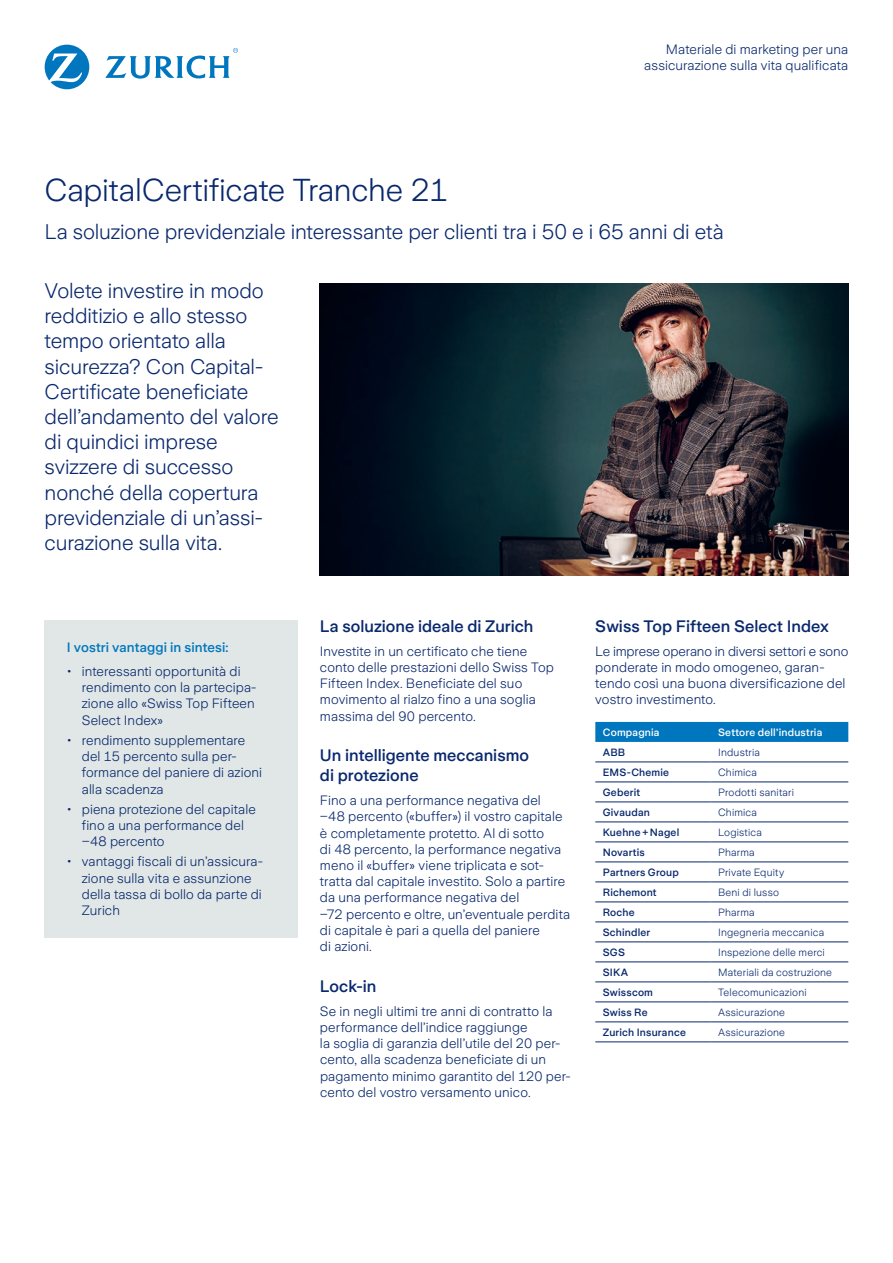
<style>
.page{position:relative;width:893px;height:1263px;background:#fff}
.page>*{position:absolute;margin:0;border:0;box-sizing:border-box;transform-origin:0 0}
.t1{font:300 31.5px "Zurich Sans";letter-spacing:-.005em;color:#09286d}
.t2{font:300 21px/25.2px "Zurich Sans";letter-spacing:-.005em;color:#09286d}
.t3{font:500 16.5px/19.8px "Zurich Sans";color:#09286d}
.t4{font:300 13.5px/16.2px "Zurich Sans";letter-spacing:.01em;color:#09286d}
.t5{font:500 13.5px "Zurich Sans";letter-spacing:.01em;color:#0076be}
.t6{font:300 10.5px "Zurich Sans";letter-spacing:.02em;color:#09286d}
.t7{font:500 10.5px "Zurich Sans";letter-spacing:.02em;color:#09286d}
.t8{font:500 10.5px "Zurich Sans";letter-spacing:.02em;color:#fff}
</style>
<div class="page">
<div style="left:595px;top:722px;width:253px;height:20px;background:#0076be"></div>
<hr style="left:595px;top:761px;width:116px;height:1px;background:#09286d">
<hr style="left:711px;top:761px;width:137px;height:1px;background:#09286d">
<hr style="left:595px;top:781px;width:116px;height:1px;background:#09286d">
<hr style="left:711px;top:781px;width:137px;height:1px;background:#09286d">
<hr style="left:595px;top:801px;width:116px;height:1px;background:#09286d">
<hr style="left:711px;top:801px;width:137px;height:1px;background:#09286d">
<hr style="left:595px;top:821px;width:116px;height:1px;background:#09286d">
<hr style="left:711px;top:821px;width:137px;height:1px;background:#09286d">
<hr style="left:595px;top:921px;width:116px;height:1px;background:#09286d">
<hr style="left:711px;top:921px;width:137px;height:1px;background:#09286d">
<hr style="left:595px;top:941px;width:116px;height:1px;background:#09286d">
<hr style="left:711px;top:941px;width:137px;height:1px;background:#09286d">
<hr style="left:595px;top:961px;width:116px;height:1px;background:#09286d">
<hr style="left:711px;top:961px;width:137px;height:1px;background:#09286d">
<hr style="left:595px;top:981px;width:116px;height:1px;background:#09286d">
<hr style="left:711px;top:981px;width:137px;height:1px;background:#09286d">
<hr style="left:595px;top:841px;width:116px;height:1px;background:#09286d">
<hr style="left:711px;top:841px;width:137px;height:1px;background:#09286d">
<hr style="left:595px;top:861px;width:116px;height:1px;background:#09286d">
<hr style="left:711px;top:861px;width:137px;height:1px;background:#09286d">
<hr style="left:595px;top:1001px;width:116px;height:1px;background:#09286d">
<hr style="left:711px;top:1001px;width:137px;height:1px;background:#09286d">
<hr style="left:595px;top:1021px;width:116px;height:1px;background:#09286d">
<hr style="left:711px;top:1021px;width:137px;height:1px;background:#09286d">
<hr style="left:595px;top:1041px;width:116px;height:1px;background:#09286d">
<hr style="left:711px;top:1041px;width:137px;height:1px;background:#09286d">
<hr style="left:595px;top:881px;width:116px;height:1px;background:#09286d">
<hr style="left:711px;top:881px;width:137px;height:1px;background:#09286d">
<hr style="left:595px;top:901px;width:116px;height:1px;background:#09286d">
<hr style="left:711px;top:901px;width:137px;height:1px;background:#09286d">
<div style="left:45px;top:620px;width:253px;height:317px;background:#e0e7e6"></div>
<img style="left:320px;top:283px;width:528px;height:292px">
<svg style="left:45px;top:45px;width:44px;height:44px"></svg>
<svg style="left:105px;top:48px;width:133px;height:31px"></svg>
<p class="t4" style="left:644px;top:42px;width:206px;text-align:right">Materiale di marketing per una assicurazione sulla vita qualificata</p>
<h1 class="t1" style="left:45px;top:173px;width:405px">CapitalCertificate Tranche 21</h1>
<h2 class="t2" style="left:45px;top:219px;width:680px">La soluzione previdenziale interessante per clienti tra i 50 e i 65 anni di età</h2>
<p class="t2" style="left:45px;top:278px;width:235px">Volete investire in modo redditizio e allo stesso tempo orientato alla sicurezza? Con Capital-<br>Certificate beneficiate dell’andamento del valore di quindici imprese svizzere di successo nonché della copertura previdenziale di un’assi&shy;curazione sulla vita.</p>
<p class="t5" style="left:67px;top:640px;width:163px">I vostri vantaggi in sintesi:</p>
<p class="t4" style="left:82px;top:663px;width:175px;text-indent:-15px">• interessanti opportunità di rendimento con la partecipa&shy;zione allo «Swiss Top Fifteen<br>Select Index»</p>
<p class="t4" style="left:82px;top:732px;width:182px;text-indent:-15px">• rendimento supplementare del 15 percento sulla per&shy;formance del paniere di azioni alla scadenza</p>
<p class="t4" style="left:82px;top:801px;width:176px;text-indent:-15px">• piena protezione del capitale fino a una performance del −48 percento</p>
<p class="t4" style="left:82px;top:854px;width:183px;text-indent:-15px">• vantaggi fiscali di un’assicura&shy;zione sulla vita e assunzione della tassa di bollo da parte di<br>Zurich</p>
<p class="t3" style="left:320px;top:616px;width:215px">La soluzione ideale di Zurich</p>
<p class="t4" style="left:320px;top:643px;width:235px">Investite in un certificato che tiene conto delle prestazioni dello Swiss Top Fifteen Index. Beneficiate del suo movimento al rialzo fino a una soglia massima del 90 percento.</p>
<p class="t3" style="left:320px;top:746px;width:211px">Un intelligente meccanismo di protezione</p>
<p class="t4" style="left:320px;top:793px;width:252px">Fino a una performance negativa del<br>−48 percento («buffer») il vostro capitale è completamente protetto. Al di sotto<br>di 48 percento, la performance negativa meno il «buffer» viene triplicata e sot&shy;tratta dal capitale investito. Solo a partire da una performance negativa del<br>−72 percento e oltre, un’eventuale perdita di capitale è pari a quella del paniere<br>di azioni.</p>
<p class="t3" style="left:320px;top:976px;width:58px">Lock-in</p>
<p class="t4" style="left:320px;top:1003px;width:252px">Se in negli ultimi tre anni di contratto la performance dell’indice raggiunge<br>la soglia di garanzia dell’utile del 20 per&shy;cento, alla scadenza beneficiate di un pagamento minimo garantito del 120 per&shy;cento del vostro versamento unico.</p>
<p class="t3" style="left:595px;top:616px;width:235px">Swiss Top Fifteen Select Index</p>
<p class="t4" style="left:595px;top:643px;width:254px">Le imprese operano in diversi settori e sono ponderate in modo omogeneo, garan&shy;tendo così una buona diversificazione del vostro investimento.</p>
<p class="t8" style="left:603px;top:726px;width:58px">Compagnia</p>
<p class="t8" style="left:718px;top:726px;width:106px">Settore dell’industria</p>
<p class="t7" style="left:603px;top:746px;width:24px">ABB</p>
<p class="t6" style="left:718px;top:746px;width:43px">Industria</p>
<p class="t7" style="left:603px;top:766px;width:68px">EMS-Chemie</p>
<p class="t6" style="left:718px;top:766px;width:40px">Chimica</p>
<p class="t7" style="left:603px;top:786px;width:39px">Geberit</p>
<p class="t6" style="left:718px;top:786px;width:77px">Prodotti sanitari</p>
<p class="t7" style="left:603px;top:806px;width:49px">Givaudan</p>
<p class="t6" style="left:718px;top:806px;width:40px">Chimica</p>
<p class="t7" style="left:603px;top:826px;width:78px">Kuehne+Nagel</p>
<p class="t6" style="left:718px;top:826px;width:45px">Logistica</p>
<p class="t7" style="left:603px;top:846px;width:44px">Novartis</p>
<p class="t6" style="left:718px;top:846px;width:38px">Pharma</p>
<p class="t7" style="left:603px;top:866px;width:78px">Partners Group</p>
<p class="t6" style="left:718px;top:866px;width:68px">Private Equity</p>
<p class="t7" style="left:603px;top:886px;width:55px">Richemont</p>
<p class="t6" style="left:718px;top:886px;width:62px">Beni di lusso</p>
<p class="t7" style="left:603px;top:906px;width:34px">Roche</p>
<p class="t6" style="left:718px;top:906px;width:38px">Pharma</p>
<p class="t7" style="left:603px;top:926px;width:49px">Schindler</p>
<p class="t6" style="left:718px;top:926px;width:108px">Ingegneria meccanica</p>
<p class="t7" style="left:603px;top:946px;width:24px">SGS</p>
<p class="t6" style="left:718px;top:946px;width:108px">Inspezione delle merci</p>
<p class="t7" style="left:603px;top:966px;width:27px">SIKA</p>
<p class="t6" style="left:718px;top:966px;width:115px">Materiali da costruzione</p>
<p class="t7" style="left:603px;top:986px;width:52px">Swisscom</p>
<p class="t6" style="left:718px;top:986px;width:90px">Telecomunicazioni</p>
<p class="t7" style="left:603px;top:1006px;width:46px">Swiss Re</p>
<p class="t6" style="left:718px;top:1006px;width:68px">Assicurazione</p>
<p class="t7" style="left:603px;top:1026px;width:85px">Zurich Insurance</p>
<p class="t6" style="left:718px;top:1026px;width:68px">Assicurazione</p>
</div>
